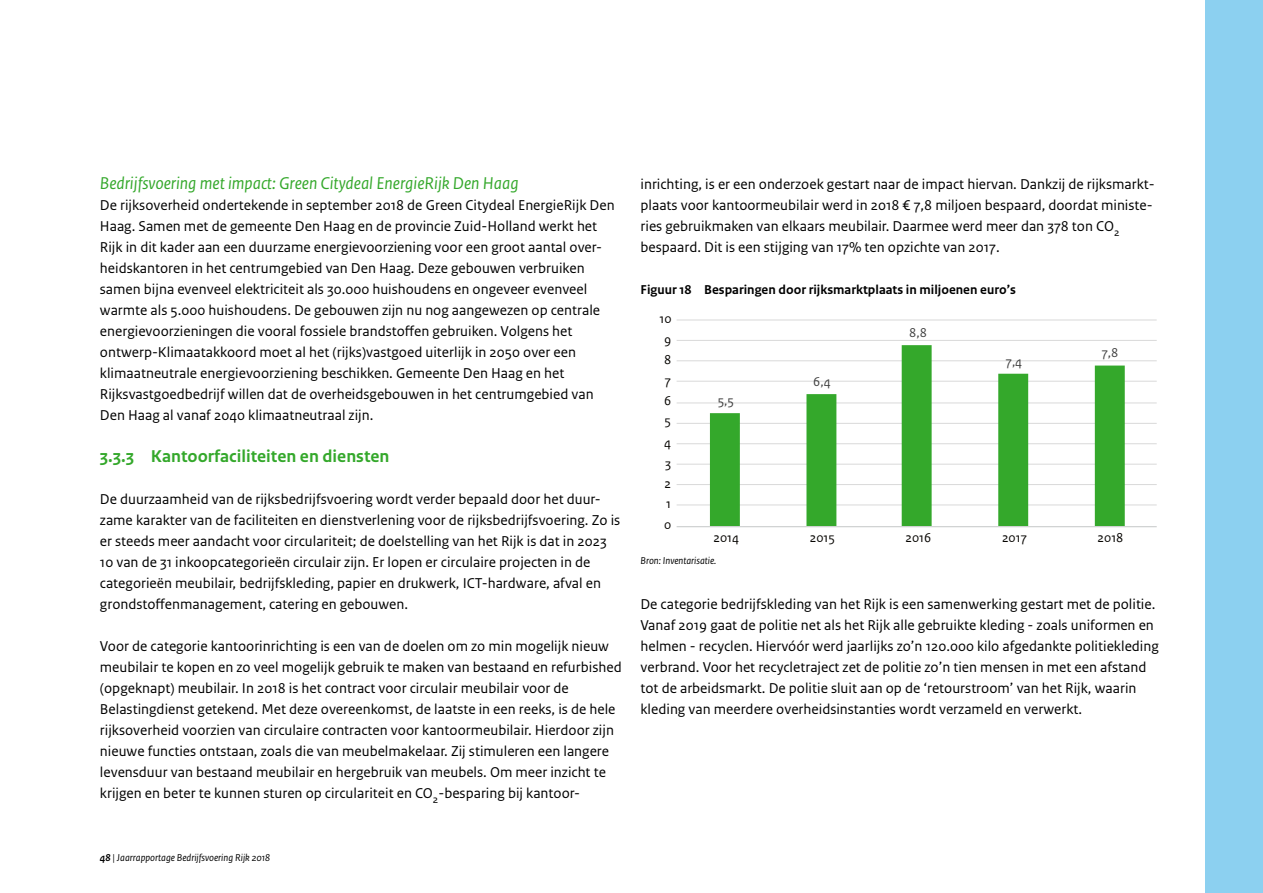
<style>
.page{position:relative;width:1263px;height:893px;background:#fff}
.page>*{position:absolute;margin:0;border:0;box-sizing:border-box;transform-origin:0 0}
.BZK_JJR_-_Tussenkop{font:italic 18px "Rijksoverheid Sans Text";color:#34a82b}
.BZK_JJR_-_Subparagra{font:700 18px "Rijksoverheid Sans Text";color:#34a82b}
.BZK_JJR_-_Platte_tek{font:15px/21px "Rijksoverheid Sans Text";color:#000}
.BZK_JJR_-_Figuur_kop{font:700 13.5px "Rijksoverheid Sans Text";color:#000}
.t1{font:13.5px "Rijksoverheid Sans Text TT";color:#060400}
.t2{font:13.5px "Rijksoverheid Sans Text";color:#404040}
.BZK_JBR_-_Bijschrift{font:italic 10.5px "Rijksoverheid Sans Text";color:#000}
.s1{font-weight:700}
</style>
<div class="page">
<div style="left:1205px;top:0;width:58px;height:893px;background:#8cd0f0"></div>
<hr style="left:677px;top:505px;width:480px;height:1px;background:#d9d9d9">
<hr style="left:677px;top:484px;width:480px;height:1px;background:#d9d9d9">
<hr style="left:677px;top:464px;width:480px;height:1px;background:#d9d9d9">
<hr style="left:677px;top:443px;width:480px;height:1px;background:#d9d9d9">
<hr style="left:677px;top:423px;width:480px;height:1px;background:#d9d9d9">
<hr style="left:677px;top:403px;width:480px;height:1px;background:#d9d9d9">
<hr style="left:677px;top:381px;width:480px;height:1px;background:#d9d9d9">
<hr style="left:677px;top:360px;width:480px;height:1px;background:#d9d9d9">
<hr style="left:677px;top:340px;width:480px;height:1px;background:#d9d9d9">
<hr style="left:677px;top:320px;width:480px;height:1px;background:#d9d9d9">
<svg style="left:710px;top:345px;width:415px;height:181px"></svg>
<hr style="left:677px;top:526px;width:480px;height:1px;background:#c5c7c7">
<p class="BZK_JJR_-_Tussenkop" style="left:100px;top:173px;width:420px">Bedrijfsvoering met impact: Green Citydeal EnergieRijk Den Haag</p>
<p class="BZK_JJR_-_Platte_tek" style="left:100px;top:195px;width:516px">De rijksoverheid ondertekende in september 2018 de Green Citydeal EnergieRijk Den Haag. Samen met de gemeente Den Haag en de provincie Zuid-Holland werkt het Rijk in dit kader aan een duurzame energievoorziening voor een groot aantal over&shy;heidskantoren in het centrumgebied van Den Haag. Deze gebouwen verbruiken samen bijna evenveel elektriciteit als 30.000 huishoudens en ongeveer evenveel warmte als 5.000 huishoudens. De gebouwen zijn nu nog aangewezen op centrale energievoorzieningen die vooral fossiele brandstoffen gebruiken. Volgens het ontwerp-Klimaatakkoord moet al het (rijks)vastgoed uiterlijk in 2050 over een klimaatneutrale energievoorziening beschikken. Gemeente Den Haag en het Rijksvastgoedbedrijf willen dat de overheidsgebouwen in het centrumgebied van Den Haag al vanaf 2040 klimaatneutraal zijn.</p>
<p class="BZK_JJR_-_Subparagra" style="left:100px;top:446px;width:291px">3.3.3 Kantoorfaciliteiten en diensten</p>
<p class="BZK_JJR_-_Platte_tek" style="left:100px;top:489px;width:522px">De duurzaamheid van de rijksbedrijfsvoering wordt verder bepaald door het duur&shy;zame karakter van de faciliteiten en dienstverlening voor de rijksbedrijfsvoering. Zo is er steeds meer aandacht voor circulariteit; de doelstelling van het Rijk is dat in 2023<br>10 van de 31 inkoopcategorieën circulair zijn. Er lopen er circulaire projecten in de categorieën meubilair, bedrijfskleding, papier en drukwerk, ICT-hardware, afval en grondstoffenmanagement, catering en gebouwen.</p>
<p class="BZK_JJR_-_Platte_tek" style="left:100px;top:636px;width:523px">Voor de categorie kantoorinrichting is een van de doelen om zo min mogelijk nieuw meubilair te kopen en zo veel mogelijk gebruik te maken van bestaand en refurbished (opgeknapt) meubilair. In 2018 is het contract voor circulair meubilair voor de Belastingdienst getekend. Met deze overeenkomst, de laatste in een reeks, is de hele rijksoverheid voorzien van circulaire contracten voor kantoormeubilair. Hierdoor zijn nieuwe functies ontstaan, zoals die van meubelmakelaar. Zij stimuleren een langere levensduur van bestaand meubilair en hergebruik van meubels. Om meer inzicht te krijgen en beter te kunnen sturen op circulariteit en CO<sub>2</sub>-besparing bij kantoor-</p>
<p class="BZK_JJR_-_Platte_tek" style="left:640px;top:174px;width:516px">inrichting, is er een onderzoek gestart naar de impact hiervan. Dankzij de rijksmarkt&shy;plaats voor kantoormeubilair werd in 2018 € 7,8 miljoen bespaard, doordat ministe&shy;ries gebruikmaken van elkaars meubilair. Daarmee werd meer dan 378 ton CO<sub>2 </sub>bespaard. Dit is een stijging van 17% ten opzichte van 2017.</p>
<p class="BZK_JJR_-_Figuur_kop" style="left:640px;top:282px;width:377px">Figuur 18 Besparingen door rijksmarktplaats in miljoenen euro’s</p>
<p class="t1" style="left:660px;top:311px;width:14px">10</p>
<p class="t1" style="left:664px;top:332px;width:9px">9</p>
<p class="t1" style="left:664px;top:352px;width:9px">8</p>
<p class="t1" style="left:665px;top:372px;width:8px">7</p>
<p class="t1" style="left:664px;top:393px;width:9px">6</p>
<p class="t1" style="left:665px;top:413px;width:8px">5</p>
<p class="t1" style="left:664px;top:435px;width:9px">4</p>
<p class="t1" style="left:665px;top:455px;width:7px">3</p>
<p class="t1" style="left:665px;top:476px;width:8px">2</p>
<p class="t1" style="left:666px;top:496px;width:6px">1</p>
<p class="t1" style="left:664px;top:517px;width:9px">0</p>
<p class="t2" style="left:718px;top:393px;width:18px">5,5</p>
<p class="t2" style="left:813px;top:374px;width:19px">6,4</p>
<p class="t2" style="left:909px;top:325px;width:19px">8,8</p>
<p class="t2" style="left:1006px;top:353px;width:18px">7,4</p>
<p class="t2" style="left:1102px;top:345px;width:18px">7,8</p>
<p class="t1" style="left:713px;top:530px;width:27px">2014</p>
<p class="t1" style="left:810px;top:530px;width:27px">2015</p>
<p class="t1" style="left:905px;top:530px;width:27px">2016</p>
<p class="t1" style="left:1002px;top:530px;width:26px">2017</p>
<p class="t1" style="left:1098px;top:530px;width:27px">2018</p>
<p class="BZK_JBR_-_Bijschrift" style="left:640px;top:555px;width:77px">Bron: Inventarisatie.</p>
<p class="BZK_JJR_-_Platte_tek" style="left:640px;top:594px;width:520px">De categorie bedrijfskleding van het Rijk is een samenwerking gestart met de politie.<br>Vanaf 2019 gaat de politie net als het Rijk alle gebruikte kleding - zoals uniformen en helmen - recyclen. Hiervóór werd jaarlijks zo’n 120.000 kilo afgedankte politiekleding verbrand. Voor het recycletraject zet de politie zo’n tien mensen in met een afstand tot de arbeidsmarkt. De politie sluit aan op de ‘retourstroom’ van het Rijk, waarin kleding van meerdere overheidsinstanties wordt verzameld en verwerkt.</p>
<p class="BZK_JBR_-_Bijschrift" style="left:100px;top:852px;width:172px"><span class="s1">48</span> | Jaarrapportage Bedrijfsvoering Rijk 2018</p>
</div>
